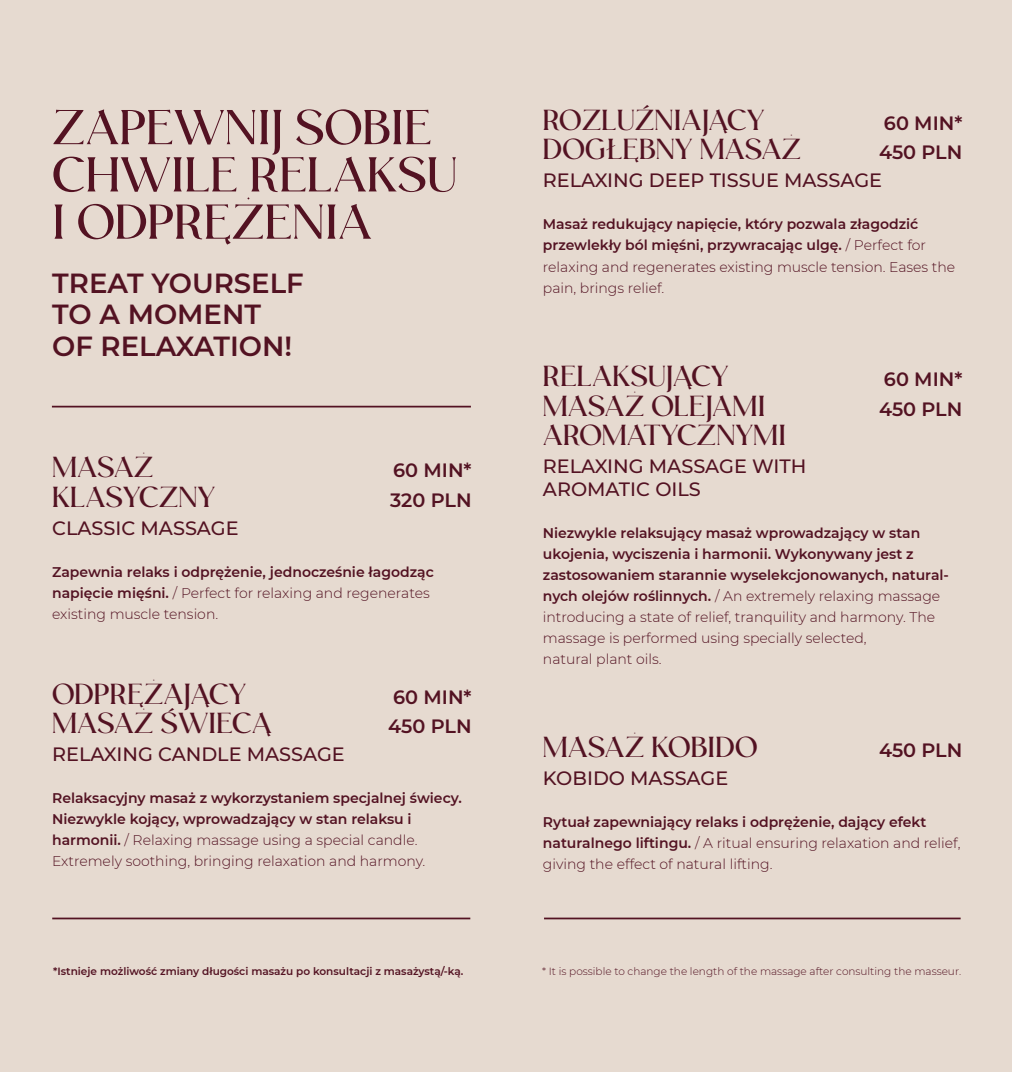
<style>
.page{position:relative;width:1012px;height:1072px;background:#fff}
.page>*{position:absolute;margin:0;border:0;box-sizing:border-box;transform-origin:0 0}
.t1{font:700 53.2px/47.2px "Moneta";color:#531222}
.t2{font:700 31.5px "Moneta";color:#531222}
.t3{font:600 27.65px/31.5px "Montserrat";color:#531222}
.t4{font:500 19.25px/23.1px "Montserrat";color:#531222}
.t5{font:600 19.25px "Montserrat";color:#531222}
.t6{font:600 14px/21px "Montserrat";color:#531222}
.t7{font:300 14px/21px "Montserrat";color:#531222}
.t8{font:300 10.5px "Montserrat";color:#531222}
.t9{font:600 10.5px "Montserrat";color:#531222}
.s1{font-weight:300}
.s2{font-weight:600}
</style>
<div class="page">
<div style="left:0;top:0;width:1012px;height:1071px;background:#e6dad0"></div>
<hr style="left:52px;top:406px;width:419px;height:1px;background:#531222">
<hr style="left:52px;top:917px;width:418px;height:2px;background:#531222">
<hr style="left:544px;top:917px;width:417px;height:2px;background:#531222">
<h1 class="t1" style="left:52px;top:109px;width:407px">ZAPEWNIJ SOBIE<br>CHWILE RELAKSU<br>I ODPRĘŻENIA</h1>
<h3 class="t3" style="left:52px;top:266px;width:253px">TREAT YOURSELF<br>TO A MOMENT<br>OF RELAXATION!</h3>
<h2 class="t2" style="left:52px;top:450px;width:103px">MASAŻ</h2>
<h3 class="t5" style="left:393px;top:457px;width:80px">60 MIN*</h3>
<h2 class="t2" style="left:52px;top:480px;width:165px">KLASYCZNY</h2>
<h3 class="t5" style="left:390px;top:486px;width:83px">320 PLN</h3>
<h3 class="t4" style="left:52px;top:516px;width:188px">CLASSIC MASSAGE</h3>
<p class="t6" style="left:52px;top:561px;width:383px">Zapewnia relaks i odprężenie, jednocześnie łagodząc napięcie mięśni. <span class="s1">/ Perfect for relaxing and regenerates existing muscle tension.</span></p>
<h2 class="t2" style="left:52px;top:677px;width:196px">ODPRĘŻAJĄCY</h2>
<h3 class="t5" style="left:393px;top:683px;width:80px">60 MIN*</h3>
<h2 class="t2" style="left:52px;top:706px;width:221px">MASAŻ ŚWIECĄ</h2>
<h3 class="t5" style="left:388px;top:713px;width:85px">450 PLN</h3>
<h3 class="t4" style="left:52px;top:742px;width:294px">RELAXING CANDLE MASSAGE</h3>
<p class="t6" style="left:52px;top:787px;width:411px">Relaksacyjny masaż z wykorzystaniem specjalnej świecy.<br>Niezwykle kojący, wprowadzający w stan relaksu i harmonii. <span class="s1">/ Relaxing massage using a special candle.<br>Extremely soothing, bringing relaxation and harmony.</span></p>
<p class="t9" style="left:53px;top:963px;width:412px">*Istnieje możliwość zmiany długości masażu po konsultacji z masażystą/-ką.</p>
<h2 class="t2" style="left:543px;top:103px;width:223px">ROZLUŹNIAJĄCY</h2>
<h3 class="t5" style="left:884px;top:109px;width:80px">60 MIN*</h3>
<h2 class="t2" style="left:543px;top:133px;width:260px">DOGŁĘBNY MASAŻ</h2>
<h3 class="t5" style="left:879px;top:139px;width:85px">450 PLN</h3>
<h3 class="t4" style="left:543px;top:168px;width:341px">RELAXING DEEP TISSUE MASSAGE</h3>
<p class="t6" style="left:543px;top:213px;width:414px">Masaż redukujący napięcie, który pozwala złagodzić przewlekły ból mięśni, przywracając ulgę. <span class="s1">/ Perfect for relaxing and regenerates existing muscle tension. Eases the pain, brings relief.</span></p>
<h2 class="t2" style="left:543px;top:359px;width:187px">RELAKSUJĄCY</h2>
<h3 class="t5" style="left:884px;top:365px;width:80px">60 MIN*</h3>
<h2 class="t2" style="left:543px;top:389px;width:224px">MASAŻ OLEJAMI</h2>
<h3 class="t5" style="left:879px;top:395px;width:85px">450 PLN</h3>
<h2 class="t2" style="left:543px;top:418px;width:245px">AROMATYCZNYMI</h2>
<h3 class="t4" style="left:543px;top:454px;width:265px">RELAXING MASSAGE WITH<br>AROMATIC OILS</h3>
<p class="t6" style="left:543px;top:522px;width:408px">Niezwykle relaksujący masaż wprowadzający w stan ukojenia, wyciszenia i harmonii. Wykonywany jest z zastosowaniem starannie wyselekcjonowanych, natural&shy;nych olejów roślinnych. <span class="s1">/ An extremely relaxing massage introducing a state of relief, tranquility and harmony. The massage is performed using specially selected,<br>natural plant oils.</span></p>
<h2 class="t2" style="left:543px;top:730px;width:216px">MASAŻ KOBIDO</h2>
<h3 class="t5" style="left:879px;top:736px;width:85px">450 PLN</h3>
<h3 class="t4" style="left:543px;top:766px;width:187px">KOBIDO MASSAGE</h3>
<p class="t7" style="left:543px;top:811px;width:419px"><span class="s2">Rytuał zapewniający relaks i odprężenie, dający efekt naturalnego liftingu.</span> / A ritual ensuring relaxation and relief, giving the effect of natural lifting.</p>
<p class="t8" style="left:542px;top:963px;width:420px">* It is possible to change the length of the massage after consulting the masseur.</p>
</div>
